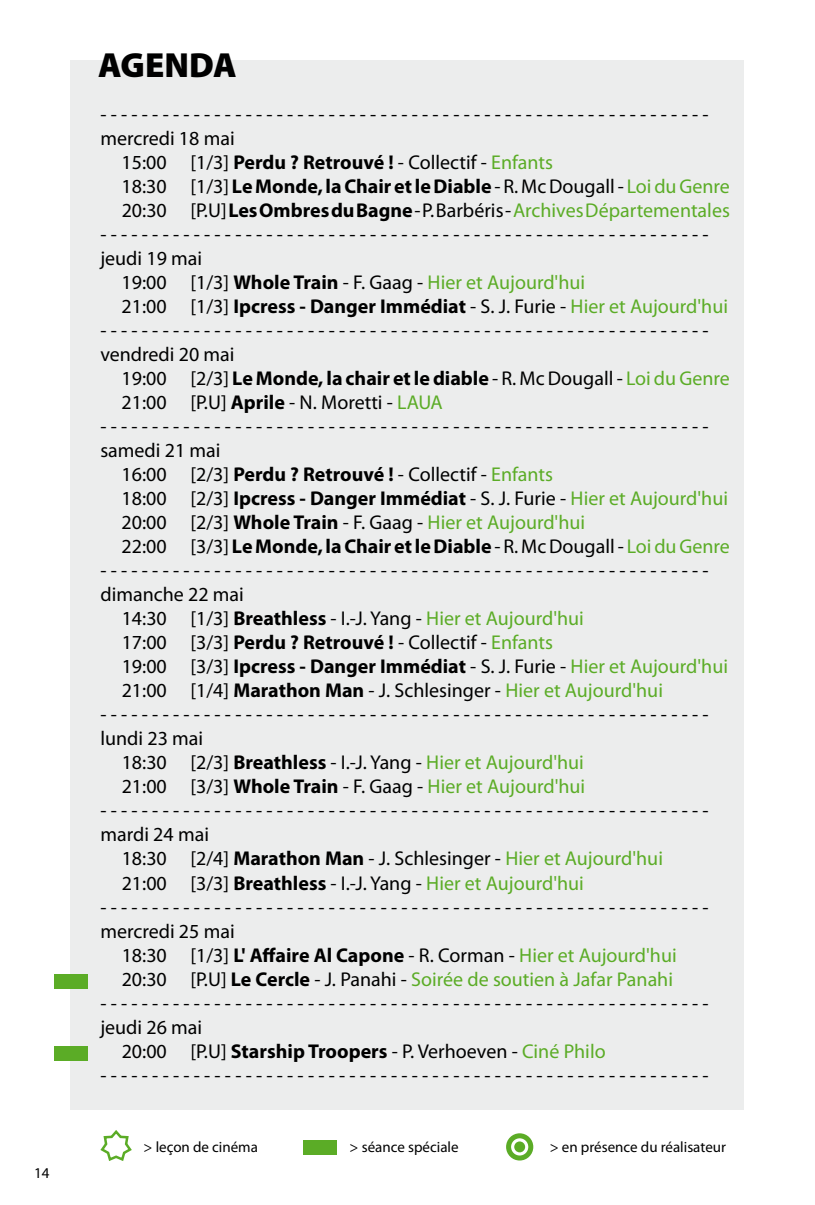
<style>
.page{position:relative;width:815px;height:1205px;background:#fff}
.page>*{position:absolute;margin:0;border:0;box-sizing:border-box;transform-origin:0 0}
.t1{font:900 35px "Myriad Pro";color:#000}
.t2{font:20px/24px "Myriad Pro";color:#000}
.t3{font:700 20px "Myriad Pro";color:#000}
.t4{font:20px "Myriad Pro";color:#5bac26}
.t5{font:15px "Myriad Pro";color:#000}
.s1{font-weight:700}
.s2{color:#5bac26}
.s3{font-weight:400}
.s4{font-weight:400;color:#5bac26}
.s5{color:#000}
.s6{font-weight:700;color:#000}
</style>
<div class="page">
<div style="left:71px;top:60px;width:673px;height:1049px;background:#eceded"></div>
<svg style="left:100px;top:1130px;width:32px;height:31px"></svg>
<div style="left:303px;top:1140px;width:33px;height:14px;background:#5bac26"></div>
<svg style="left:509px;top:1136px;width:22px;height:22px"></svg>
<div style="left:506px;top:1133px;width:27px;height:27px;border:5px solid #5bac26;border-radius:50%"></div>
<div style="left:514px;top:1141px;width:11px;height:11px;background:#5bac26;border-radius:50%"></div>
<div style="left:54px;top:974px;width:33px;height:14px;background:#5bac26"></div>
<div style="left:54px;top:1046px;width:33px;height:15px;background:#5bac26"></div>
<p class="t5" style="left:34px;top:1163px;width:17px">14</p>
<h1 class="t1" style="left:98px;top:45px;width:140px">AGENDA</h1>
<p class="t2" style="left:100px;top:102px;width:610px">- - - - - - - - - - - - - - - - - - - - - - - - - - - - - - - - - - - - - - - - - - - - - - - - - - - - - - - - - - -</p>
<p class="t2" style="left:100px;top:126px;width:136px">mercredi 18 mai</p>
<p class="t2" style="left:122px;top:150px;width:433px">15:00 [1/3] <span class="s1">Perdu ? Retrouvé !</span> - Collectif - <span class="s2">Enfants</span></p>
<p class="t3" style="left:122px;top:174px;width:610px"><span class="s3">18:30 [1/3]</span> Le Monde, la Chair et le Diable <span class="s3">- R. Mc Dougall -</span> <span class="s4">Loi du Genre</span></p>
<p class="t4" style="left:122px;top:198px;width:610px"><span class="s5">20:30 [P.U]</span> <span class="s6">Les Ombres du Bagne</span> <span class="s5">- P. Barbéris -</span> Archives Départementales</p>
<p class="t2" style="left:100px;top:222px;width:610px">- - - - - - - - - - - - - - - - - - - - - - - - - - - - - - - - - - - - - - - - - - - - - - - - - - - - - - - - - - -</p>
<p class="t2" style="left:100px;top:246px;width:103px">jeudi 19 mai</p>
<p class="t2" style="left:122px;top:270px;width:465px">19:00 [1/3] <span class="s1">Whole Train</span> - F. Gaag - <span class="s2">Hier et Aujourd'hui</span></p>
<p class="t3" style="left:122px;top:294px;width:608px"><span class="s3">21:00 [1/3]</span> Ipcress - Danger Immédiat <span class="s3">- S. J. Furie -</span> <span class="s4">Hier et Aujourd'hui</span></p>
<p class="t2" style="left:100px;top:318px;width:610px">- - - - - - - - - - - - - - - - - - - - - - - - - - - - - - - - - - - - - - - - - - - - - - - - - - - - - - - - - - - vendredi 20 mai</p>
<p class="t2" style="left:122px;top:366px;width:610px">19:00 [2/3] <span class="s1">Le Monde, la chair et le diable</span> - R. Mc Dougall - <span class="s2">Loi du Genre<br></span>21:00 [P.U] <span class="s1">Aprile</span> - N. Moretti - <span class="s2">LAUA</span></p>
<p class="t2" style="left:100px;top:414px;width:610px">- - - - - - - - - - - - - - - - - - - - - - - - - - - - - - - - - - - - - - - - - - - - - - - - - - - - - - - - - - -</p>
<p class="t2" style="left:100px;top:438px;width:122px">samedi 21 mai</p>
<p class="t2" style="left:122px;top:462px;width:433px">16:00 [2/3] <span class="s1">Perdu ? Retrouvé !</span> - Collectif - <span class="s2">Enfants</span></p>
<p class="t3" style="left:122px;top:486px;width:608px"><span class="s3">18:00 [2/3]</span> Ipcress - Danger Immédiat <span class="s3">- S. J. Furie -</span> <span class="s4">Hier et Aujourd'hui</span></p>
<p class="t2" style="left:122px;top:510px;width:465px">20:00 [2/3] <span class="s1">Whole Train</span> - F. Gaag - <span class="s2">Hier et Aujourd'hui</span></p>
<p class="t3" style="left:122px;top:534px;width:610px"><span class="s3">22:00 [3/3]</span> Le Monde, la Chair et le Diable <span class="s3">- R. Mc Dougall -</span> <span class="s4">Loi du Genre</span></p>
<p class="t2" style="left:100px;top:558px;width:610px">- - - - - - - - - - - - - - - - - - - - - - - - - - - - - - - - - - - - - - - - - - - - - - - - - - - - - - - - - - -</p>
<p class="t2" style="left:100px;top:582px;width:145px">dimanche 22 mai</p>
<p class="t2" style="left:122px;top:606px;width:464px">14:30 [1/3] <span class="s1">Breathless</span> - I.-J. Yang - <span class="s2">Hier et Aujourd'hui</span></p>
<p class="t2" style="left:122px;top:630px;width:433px">17:00 [3/3] <span class="s1">Perdu ? Retrouvé !</span> - Collectif - <span class="s2">Enfants</span></p>
<p class="t3" style="left:122px;top:654px;width:608px"><span class="s3">19:00 [3/3]</span> Ipcress - Danger Immédiat <span class="s3">- S. J. Furie -</span> <span class="s4">Hier et Aujourd'hui</span></p>
<p class="t2" style="left:122px;top:678px;width:543px">21:00 [1/4] <span class="s1">Marathon Man</span> - J. Schlesinger - <span class="s2">Hier et Aujourd'hui</span></p>
<p class="t2" style="left:100px;top:702px;width:610px">- - - - - - - - - - - - - - - - - - - - - - - - - - - - - - - - - - - - - - - - - - - - - - - - - - - - - - - - - - -</p>
<p class="t2" style="left:100px;top:726px;width:104px">lundi 23 mai</p>
<p class="t2" style="left:122px;top:750px;width:464px">18:30 [2/3] <span class="s1">Breathless</span> - I.-J. Yang - <span class="s2">Hier et Aujourd'hui</span></p>
<p class="t2" style="left:122px;top:774px;width:465px">21:00 [3/3] <span class="s1">Whole Train</span> - F. Gaag - <span class="s2">Hier et Aujourd'hui</span></p>
<p class="t2" style="left:100px;top:798px;width:610px">- - - - - - - - - - - - - - - - - - - - - - - - - - - - - - - - - - - - - - - - - - - - - - - - - - - - - - - - - - -</p>
<p class="t2" style="left:100px;top:822px;width:110px">mardi 24 mai</p>
<p class="t2" style="left:122px;top:846px;width:543px">18:30 [2/4] <span class="s1">Marathon Man</span> - J. Schlesinger - <span class="s2">Hier et Aujourd'hui</span></p>
<p class="t2" style="left:122px;top:870px;width:464px">21:00 [3/3] <span class="s1">Breathless</span> - I.-J. Yang - <span class="s2">Hier et Aujourd'hui</span></p>
<p class="t2" style="left:100px;top:894px;width:610px">- - - - - - - - - - - - - - - - - - - - - - - - - - - - - - - - - - - - - - - - - - - - - - - - - - - - - - - - - - -</p>
<p class="t2" style="left:100px;top:918px;width:136px">mercredi 25 mai</p>
<p class="t2" style="left:122px;top:942px;width:557px">18:30 [1/3] <span class="s1">L' Affaire Al Capone</span> - R. Corman - <span class="s2">Hier et Aujourd'hui</span></p>
<p class="t4" style="left:122px;top:966px;width:553px"><span class="s5">20:30 [P.U]</span> <span class="s6">Le Cercle</span> <span class="s5">- J. Panahi -</span> Soirée de soutien à Jafar Panahi</p>
<p class="t2" style="left:100px;top:990px;width:610px">- - - - - - - - - - - - - - - - - - - - - - - - - - - - - - - - - - - - - - - - - - - - - - - - - - - - - - - - - - -</p>
<p class="t2" style="left:100px;top:1014px;width:103px">jeudi 26 mai</p>
<p class="t2" style="left:122px;top:1038px;width:486px">20:00 [P.U] <span class="s1">Starship Troopers</span> - P. Verhoeven - <span class="s2">Ciné Philo</span></p>
<p class="t2" style="left:100px;top:1062px;width:610px">- - - - - - - - - - - - - - - - - - - - - - - - - - - - - - - - - - - - - - - - - - - - - - - - - - - - - - - - - - -</p>
<p class="t5" style="left:144px;top:1137px;width:116px">&gt; leçon de cinéma</p>
<p class="t5" style="left:350px;top:1137px;width:110px">&gt; séance spéciale</p>
<p class="t5" style="left:550px;top:1137px;width:178px">&gt; en présence du réalisateur</p>
</div>
